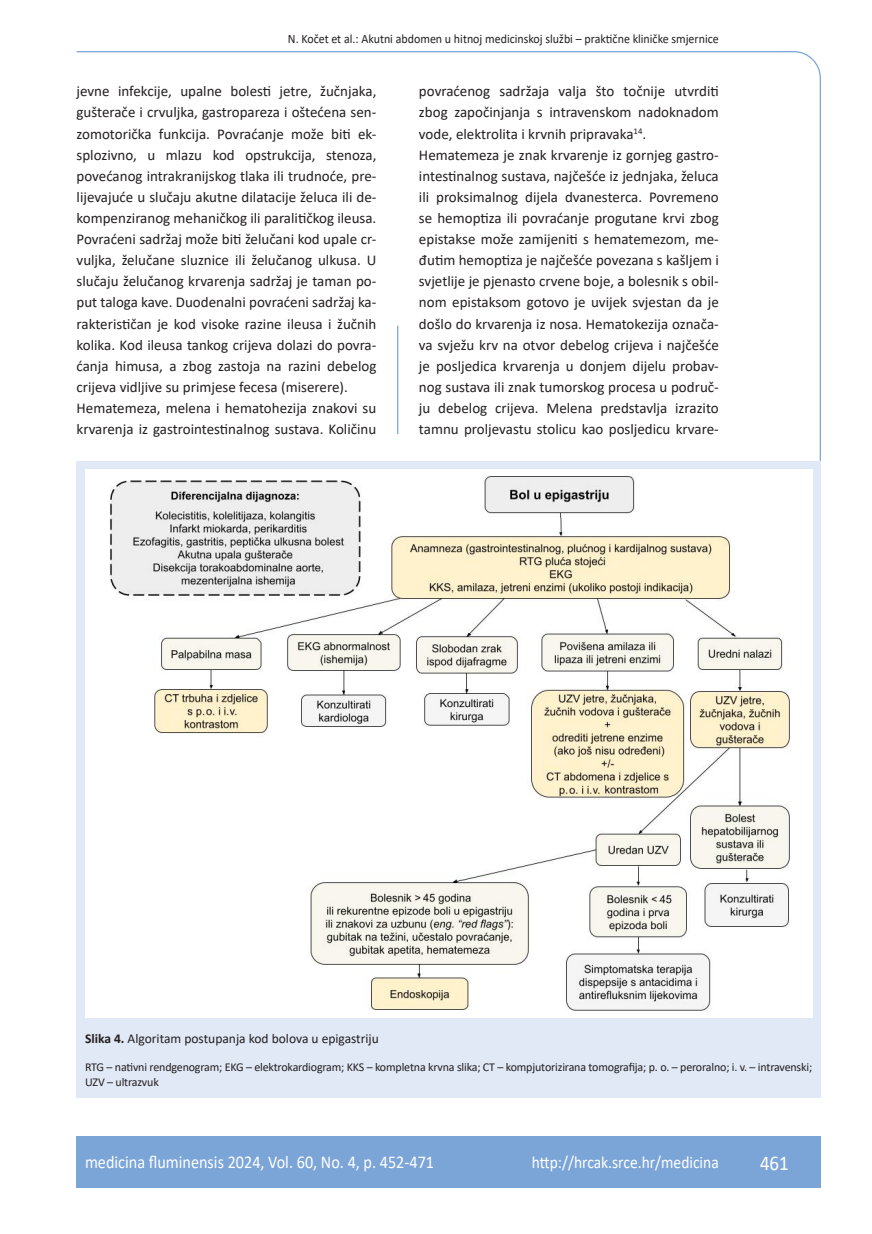
<style>
.page{position:relative;width:872px;height:1234px;background:#fff}
.page>*{position:absolute;margin:0;border:0;box-sizing:border-box;transform-origin:0 0}
.t1{font:21px "Calibri";color:#fff;scale:.9 1}
.t2{font:18px "Calibri";color:#fff;scale:.9 1}
.t3{font:17.25px "Calibri";color:#fff;scale:.9 1}
.osnovni_tekst{font:15px/21.1px "Calibri";color:#231f20;text-align:justify}
.potpis_slika{font:13.5px "Calibri";color:#231f20}
.glava{font:12.75px "Calibri";color:#231f20;scale:.94 1}
.legenda{font:12px/15px "Calibri";letter-spacing:-.015em;color:#231f20}
.s1{font-weight:700}
</style>
<div class="page">
<svg style="left:76px;top:51px;width:745px;height:411px"></svg>
<hr style="left:397px;top:325px;width:1px;height:109px;background:#7ca5d7">
<div style="left:77px;top:1135px;width:744px;height:51px;background:#7ca5d7"></div>
<div style="left:77px;top:461px;width:744px;height:636px;background:#e1e9f6"></div>
<div style="left:85px;top:469px;width:727px;height:549px;background:#fff"></div>
<img style="left:110px;top:474px;width:680px;height:537px">
<p class="glava" style="left:288px;top:29px;width:460px">N. Kočet et al.: Akutni abdomen u hitnoj medicinskoj službi – praktične kliničke smjernice</p>
<p class="osnovni_tekst" style="left:77px;top:80px;width:301px">jevne infekcije, upalne bolesti jetre, žučnjaka, gušterače i crvuljka, gastropareza i oštećena sen&shy;zomotorička funkcija. Povraćanje može biti ek&shy;splozivno, u mlazu kod opstrukcija, stenoza, povećanog intrakranijskog tlaka ili trudnoće, pre&shy;lijevajuće u slučaju akutne dilatacije želuca ili de&shy;kompenziranog mehaničkog ili paralitičkog ileusa.<br>Povraćeni sadržaj može biti želučani kod upale cr&shy;vuljka, želučane sluznice ili želučanog ulkusa. U slučaju želučanog krvarenja sadržaj je taman po&shy;put taloga kave. Duodenalni povraćeni sadržaj ka&shy;rakterističan je kod visoke razine ileusa i žučnih kolika. Kod ileusa tankog crijeva dolazi do povra&shy;ćanja himusa, a zbog zastoja na razini debelog crijeva vidljive su primjese fecesa (miserere).</p>
<p class="osnovni_tekst" style="left:77px;top:397px;width:301px">Hematemeza, melena i hematohezija znakovi su krvarenja iz gastrointesti nalnog sustava. Količinu</p>
<p class="osnovni_tekst" style="left:419px;top:80px;width:301px;text-align:left">povraćenog sadržaja valja što točnije utvrditi zbog započinjanja s intravenskom nadoknadom vode, elektrolita i krvnih pripravaka<sup>14</sup>.</p>
<p class="osnovni_tekst" style="left:419px;top:144px;width:301px">Hematemeza je znak krvarenje iz gornjeg gastro&shy;intesti nalnog sustava, najčešće iz jednjaka, želuca ili proksimalnog dijela dvanesterca. Povremeno se hemoptiza ili povraćanje progutane krvi zbog epistakse može zamijeniti s hematemezom, me&shy;đuti m hemoptiza je najčešće povezana s kašljem i svjetlije je pjenasto crvene boje, a bolesnik s obil&shy;nom epistaksom gotovo je uvijek svjestan da je došlo do krvarenja iz nosa. Hematokezija označa&shy;va svježu krv na otvor debelog crijeva i najčešće je posljedica krvarenja u donjem dijelu probav&shy;nog sustava ili znak tumorskog procesa u područ&shy;ju debelog crijeva. Melena predstavlja izrazito tamnu proljevastu stolicu kao posljedicu krvare-</p>
<p class="potpis_slika" style="left:85px;top:1029px;width:295px"><span class="s1">Slika 4.</span> Algoritam postupanja kod bolova u epigastriju</p>
<p class="legenda" style="left:85px;top:1058px;width:728px">RTG – nativni rendgenogram; EKG – elektrokardiogram; KKS – kompletna krvna slika; CT – kompjutorizirana tomografija; p. o. – peroralno; i. v. – intravenski;<br>UZV – ultrazvuk</p>
<p class="t2" style="left:85px;top:1149px;width:389px">medicina fluminensis 2024, Vol. 60, No. 4, p. 452-471</p>
<p class="t3" style="left:532px;top:1150px;width:209px">http://hrcak.srce.hr/medicina</p>
<p class="t1" style="left:760px;top:1147px;width:33px">461</p>
</div>
